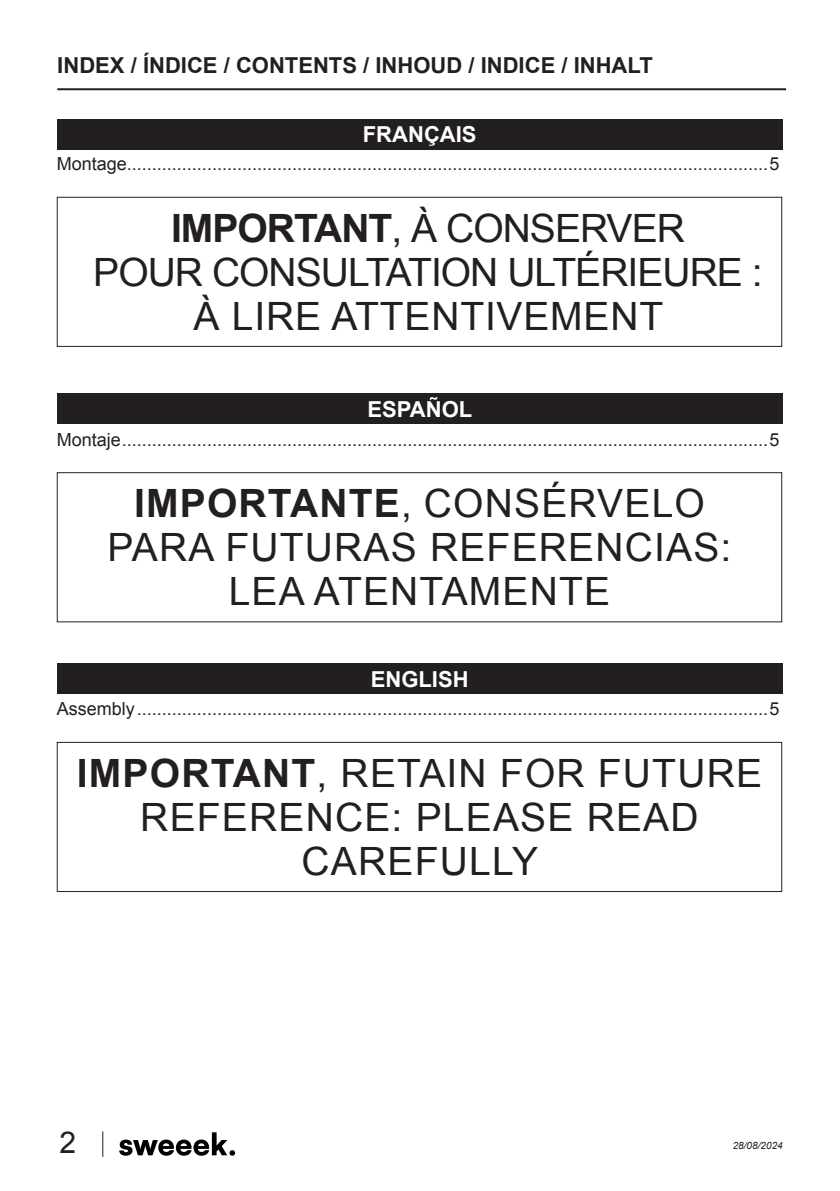
<style>
.page{position:relative;width:840px;height:1191px;background:#fff}
.page>*{position:absolute;margin:0;border:0;box-sizing:border-box;transform-origin:0 0}
.t1{font:39px/44px "Arial";letter-spacing:.03em;color:#231f20;text-align:center}
.t2{font:39px/44px "Arial";letter-spacing:-.025em;color:#231f20;text-align:center}
.t3{font:30px "Arial";color:#231f20}
._01_TITRE{font:700 22px "Arial";color:#231f20}
.t4{font:700 22px "Arial";color:#fff}
.TITRE-TDM-9PT{font:18px "Arial";color:#231f20}
.t5{font:italic 10px "Arial";color:#231f20}
.s1{font-weight:700}
</style>
<div class="page">
<svg style="left:102px;top:1131px;width:1px;height:26px"></svg>
<svg style="left:119px;top:1132px;width:116px;height:23px"></svg>
<hr style="left:57px;top:88px;width:728px;height:2px;background:#231f20">
<div style="left:57px;top:119px;width:725px;height:31px;background:#231f20"></div>
<div style="left:57px;top:197px;width:724px;height:150px;border:1px solid #231f20"></div>
<div style="left:57px;top:393px;width:725px;height:31px;background:#231f20"></div>
<div style="left:57px;top:472px;width:724px;height:150px;border:1px solid #231f20"></div>
<div style="left:57px;top:663px;width:725px;height:31px;background:#231f20"></div>
<div style="left:57px;top:742px;width:724px;height:150px;border:1px solid #231f20"></div>
<p class="_01_TITRE" style="left:57px;top:50px;width:596px">INDEX / ÍNDICE / CONTENTS / INHOUD / INDICE / INHALT</p>
<p class="t4" style="left:362px;top:120px;width:115px">FRANÇAIS</p>
<p class="TITRE-TDM-9PT" style="left:57px;top:152px;width:723px">Montage................................................................................................................................5</p>
<p class="t2" style="left:93px;top:207px;width:670px"><span class="s1">IMPORTANT</span>, À CONSERVER<br>POUR CONSULTATION ULTÉRIEURE :<br>À LIRE ATTENTIVEMENT</p>
<p class="t4" style="left:367px;top:394px;width:106px">ESPAÑOL</p>
<p class="TITRE-TDM-9PT" style="left:57px;top:428px;width:723px">Montaje.................................................................................................................................5</p>
<p class="t1" style="left:107px;top:482px;width:625px"><span class="s1">IMPORTANTE</span>, CONSÉRVELO<br>PARA FUTURAS REFERENCIAS:</p>
<p class="t1" style="left:228px;top:570px;width:383px">LEA ATENTAMENTE</p>
<p class="t4" style="left:370px;top:664px;width:99px">ENGLISH</p>
<p class="TITRE-TDM-9PT" style="left:57px;top:697px;width:723px">Assembly..............................................................................................................................5</p>
<p class="t1" style="left:77px;top:752px;width:686px"><span class="s1">IMPORTANT</span>, RETAIN FOR FUTURE<br>REFERENCE: PLEASE READ</p>
<p class="t1" style="left:301px;top:840px;width:238px">CAREFULLY</p>
<h2 class="t3" style="left:60px;top:1123px;width:18px">2</h2>
<p class="t5" style="left:732px;top:1138px;width:52px">28/08/2024</p>
</div>
